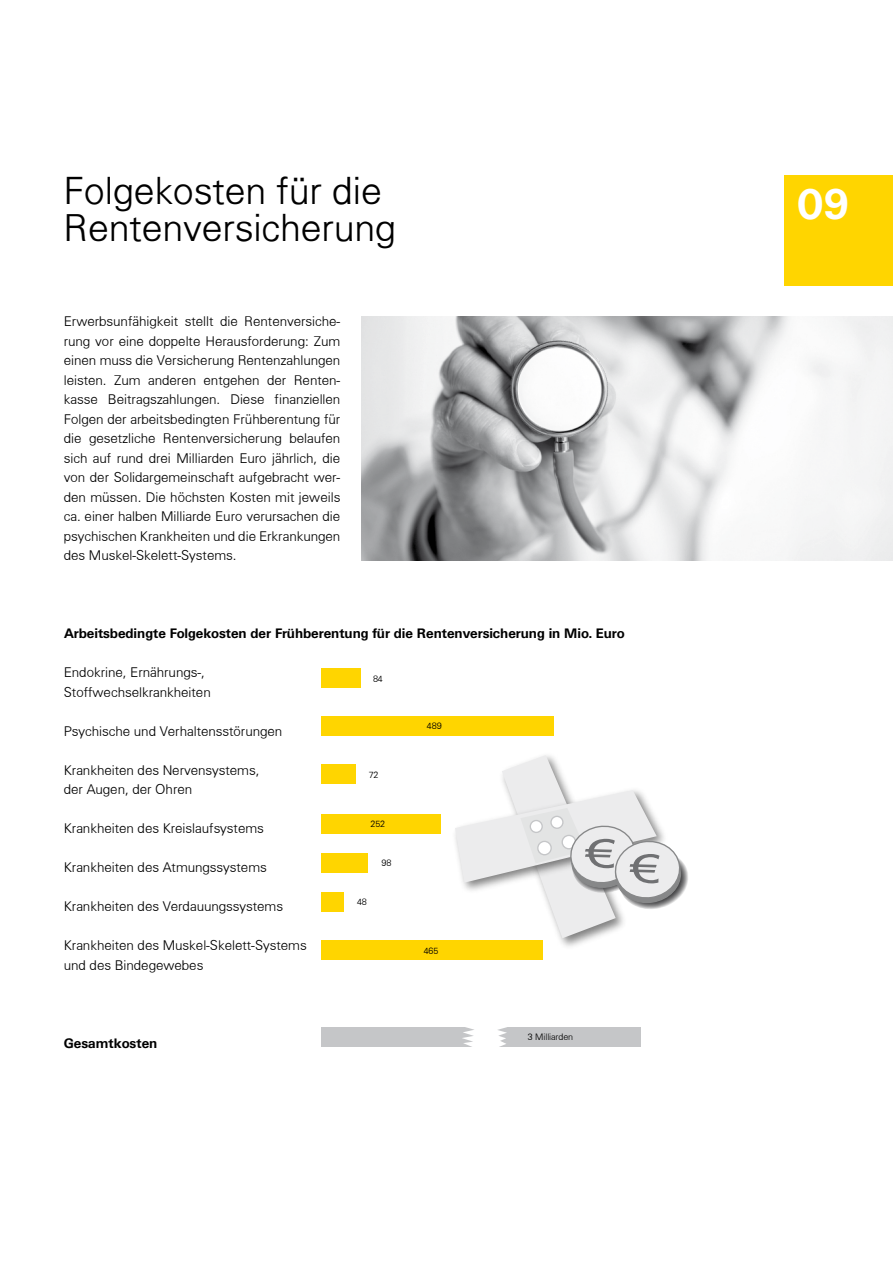
<style>
.page{position:relative;width:893px;height:1263px;background:#fff}
.page>*{position:absolute;margin:0;border:0;box-sizing:border-box;transform-origin:0 0}
.t1{font:700 42px "Univers BQ";color:#fff}
.t2{font:300 37.5px/37.5px "Univers";color:#000}
.t3{font:300 13.5px/19.5px "Univers";color:#000}
.t4{font:700 13.5px "Univers BQ";letter-spacing:-.005em;color:#000}
.t5{font:300 9px "Univers";letter-spacing:-.005em;color:#000}
</style>
<div class="page">
<div style="left:498px;top:751px;width:130px;height:200px;background:#000;opacity:.5"></div>
<svg style="left:455px;top:755px;width:233px;height:183px"></svg>
<div style="left:784px;top:176px;width:109px;height:110px;background:#ffd500"></div>
<img style="left:362px;top:316px;width:531px;height:244px">
<div style="left:321px;top:668px;width:40px;height:20px;background:#ffd500"></div>
<div style="left:321px;top:716px;width:233px;height:19px;background:#ffd500"></div>
<div style="left:321px;top:764px;width:34px;height:20px;background:#ffd500"></div>
<div style="left:321px;top:814px;width:120px;height:20px;background:#ffd500"></div>
<div style="left:321px;top:853px;width:47px;height:20px;background:#ffd500"></div>
<div style="left:321px;top:892px;width:23px;height:20px;background:#ffd500"></div>
<div style="left:321px;top:940px;width:221px;height:20px;background:#ffd500"></div>
<div style="left:321px;top:1027px;width:320px;height:20px;background:#c5c6c8"></div>
<svg style="left:462px;top:1027px;width:45px;height:20px"></svg>
<h2 class="t2" style="left:63px;top:171px;width:334px">Folgekosten für die<br>Rentenversicherung</h2>
<p class="t3" style="left:64px;top:311px;width:278px;text-align:justify">Erwerbsunfähigkeit stellt die Rentenversiche--- rung vor eine doppelte Herausforderung: Zum einen muss die Versicherung Rentenzahlungen leisten. Zum anderen entgehen der Renten--- kasse Beitragszahlungen. Diese finanziellen Folgen der arbeitsbedingten Frühberentung für die gesetzliche Rentenversicherung belaufen sich auf rund drei Milliarden Euro jährlich, die von der Solidargemeinschaft aufgebracht wer--- den müssen. Die höchsten Kosten mit jeweils ca. einer halben Milliarde Euro verursachen die psychischen Krankheiten und die Erkrankungen des Muskel-Skelett-Systems.</p>
<p class="t4" style="left:64px;top:626px;width:562px">Arbeitsbedingte Folgekosten der Frühberentung für die Rentenversicherung in Mio. Euro</p>
<p class="t5" style="left:373px;top:673px;width:11px">84</p>
<p class="t3" style="left:64px;top:662px;width:148px">Endokrine, Ernährungs-,<br>Stoffwechselkrankheiten</p>
<p class="t3" style="left:64px;top:721px;width:220px">Psychische und Verhaltensstörungen</p>
<p class="t3" style="left:64px;top:760px;width:197px">Krankheiten des Nervensystems, der Augen, der Ohren</p>
<p class="t3" style="left:64px;top:818px;width:202px">Krankheiten des Kreislaufsystems</p>
<p class="t3" style="left:64px;top:857px;width:205px">Krankheiten des Atmungssystems</p>
<p class="t3" style="left:64px;top:896px;width:221px">Krankheiten des Verdauungssystems</p>
<p class="t3" style="left:64px;top:935px;width:244px">Krankheiten des Muskel-Skelett-Systems und des Bindegewebes</p>
<p class="t5" style="left:427px;top:721px;width:16px">489</p>
<p class="t5" style="left:369px;top:769px;width:11px">72</p>
<p class="t5" style="left:371px;top:818px;width:16px">252</p>
<p class="t5" style="left:381px;top:857px;width:11px">98</p>
<p class="t5" style="left:357px;top:896px;width:11px">48</p>
<p class="t5" style="left:424px;top:945px;width:16px">465</p>
<p class="t4" style="left:64px;top:1035px;width:95px">Gesamtkosten</p>
<p class="t5" style="left:528px;top:1032px;width:47px">3 Milliarden</p>
<h1 class="t1" style="left:797px;top:181px;width:54px">09</h1>
</div>
